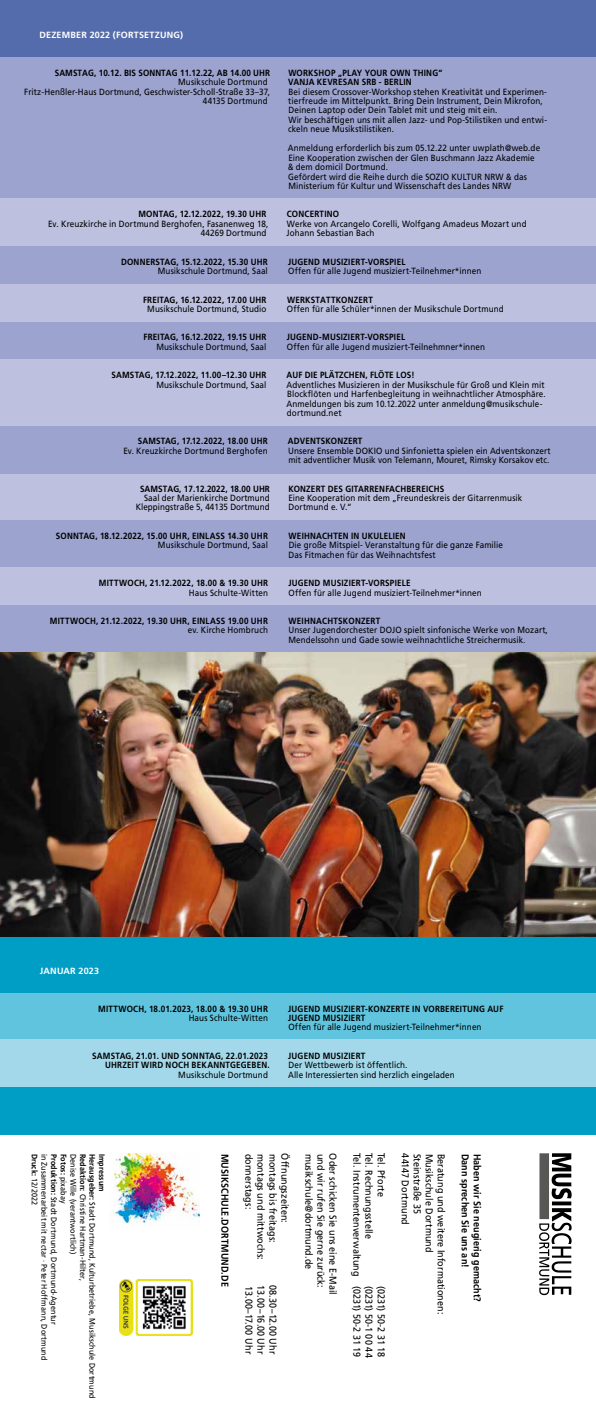
<style>
.page{position:relative;width:596px;height:1418px;background:#fff}
.page>*{position:absolute;margin:0;border:0;box-sizing:border-box;transform-origin:0 0}
.t1{font:10px/12px "Frutiger LT Std";letter-spacing:.01em;color:#000;text-align:right;scale:.9 1}
.t2{font:700 10px "Frutiger LT Std";letter-spacing:.01em;color:#000;scale:.9 1}
.t3{font:10px "Frutiger LT Std";letter-spacing:-.01em;color:#000;scale:.9 1}
.t4{font:9px/9.5px "Frutiger LT Std";letter-spacing:.01em;color:#000;scale:.9 1}
.t5{font:700 9px/9.4px "Frutiger LT Std";letter-spacing:.025em;color:#000;scale:.9 1}
.t6{font:700 9px "Frutiger LT Std";letter-spacing:.025em;color:#fff}
.t7{font:8px "Frutiger LT Std";letter-spacing:.015em;color:#000;scale:.9 1}
.t8{font:700 8px "Frutiger LT Std";letter-spacing:.02em;color:#000;scale:.9 1}
.s1{font-family:"Minion Pro"}
.s2{font-weight:700}
</style>
<div class="page">
<div style="left:0;top:1087px;width:595px;height:47px;background:#009dc5"></div>
<svg style="left:539px;top:1153px;width:32px;height:141px"></svg>
<img style="left:109px;top:1153px;width:91px;height:71px">
<img style="left:119px;top:1279px;width:73px;height:56px">
<div style="left:0;top:246px;width:595px;height:37px;background:#9ba3ce"></div>
<div style="left:0;top:321px;width:595px;height:38px;background:#9ba3ce"></div>
<div style="left:0;top:425px;width:595px;height:49px;background:#9ba3ce"></div>
<div style="left:0;top:359px;width:595px;height:66px;background:#bdc1df"></div>
<div style="left:0;top:992px;width:595px;height:47px;background:#60c4de"></div>
<div style="left:0;top:1039px;width:595px;height:48px;background:#a3d8ea"></div>
<div style="left:0;top:605px;width:595px;height:47px;background:#9ba3ce"></div>
<div style="left:0;top:520px;width:595px;height:47px;background:#9ba3ce"></div>
<div style="left:0;top:474px;width:595px;height:46px;background:#bdc1df"></div>
<div style="left:0;top:57px;width:595px;height:141px;background:#9ba3ce"></div>
<div style="left:0;top:198px;width:595px;height:48px;background:#bdc1df"></div>
<div style="left:0;top:283px;width:595px;height:38px;background:#bdc1df"></div>
<div style="left:0;top:567px;width:595px;height:38px;background:#bdc1df"></div>
<div style="left:0;top:936px;width:595px;height:56px;background:#009dc5"></div>
<img style="left:0;top:652px;width:595px;height:284px">
<div style="left:0;top:0;width:595px;height:57px;background:#546cab"></div>
<p class="t6" style="left:39px;top:29px;width:145px">DEZEMBER 2022 (FORTSETZUNG)</p>
<p class="t5" style="left:55px;top:68px;width:240px">SAMSTAG, 10.12. BIS SONNTAG 11.12.22, AB 14.00 UHR</p>
<p class="t4" style="left:24px;top:77px;width:274px;text-align:right">Musikschule Dortmund<br>Fritz-Henßler-Haus Dortmund, Geschwister-Scholl-Straße 33–37,<br>44135 Dortmund</p>
<p class="t5" style="left:288px;top:68px;width:172px">WORKSHOP „PLAY YOUR OWN THING“<br>VANJA KEVRESAN SRB - BERLIN</p>
<p class="t4" style="left:288px;top:87px;width:289px">Bei diesem Crossover-Workshop stehen Kreativität und Experimen&shy;tierfreude im Mittelpunkt. Bring Dein Instrument, Dein Mikrofon, Deinen Laptop oder Dein Tablet mit und steig mit ein.<br>Wir beschäftigen uns mit allen Jazz- und Pop-Stilistiken und entwi&shy;ckeln neue Musikstilistiken.</p>
<p class="t4" style="left:287px;top:143px;width:282px">Anmeldung erforderlich bis zum 05.12.22 unter uwplath@web.de Eine Kooperation zwischen der Glen Buschmann Jazz Akademie &amp; dem domicil Dortmund.<br>Gefördert wird die Reihe durch die SOZIO KULTUR NRW &amp; das Ministerium für Kultur und Wissenschaft des Landes NRW</p>
<p class="t5" style="left:138px;top:210px;width:144px">MONTAG, 12.12.2022, 19.30 UHR</p>
<p class="t4" style="left:48px;top:219px;width:246px;text-align:right">Ev. Kreuzkirche in Dortmund Berghofen, Fasanenweg 18,<br>44269 Dortmund</p>
<p class="t5" style="left:287px;top:210px;width:60px">CONCERTINO</p>
<p class="t4" style="left:286px;top:219px;width:268px">Werke von Arcangelo Corelli, Wolfgang Amadeus Mozart und<br>Johann Sebastian Bach</p>
<p class="t5" style="left:121px;top:257px;width:164px">DONNERSTAG, 15.12.2022, 15.30 UHR</p>
<p class="t4" style="left:158px;top:266px;width:124px">Musikschule Dortmund, Saal</p>
<p class="t5" style="left:288px;top:257px;width:132px">JUGEND MUSIZIERT-VORSPIEL</p>
<p class="t4" style="left:288px;top:266px;width:216px">Offen für alle Jugend musiziert-Teilnehmer*innen</p>
<p class="t5" style="left:143px;top:295px;width:138px">FREITAG, 16.12.2022, 17.00 UHR</p>
<p class="t4" style="left:147px;top:304px;width:134px">Musikschule Dortmund, Studio</p>
<p class="t5" style="left:287px;top:295px;width:97px">WERKSTATTKONZERT</p>
<p class="t4" style="left:286px;top:304px;width:242px">Offen für alle Schüler*innen der Musikschule Dortmund</p>
<p class="t5" style="left:143px;top:332px;width:138px">FREITAG, 16.12.2022, 19.15 UHR</p>
<p class="t4" style="left:156px;top:342px;width:124px">Musikschule Dortmund, Saal</p>
<p class="t5" style="left:286px;top:332px;width:133px">JUGEND-MUSIZIERT-VORSPIEL</p>
<p class="t4" style="left:286px;top:342px;width:222px">Offen für alle Jugend musiziert-Teilnehmner*innen</p>
<p class="t5" style="left:111px;top:370px;width:173px">SAMSTAG, 17.12.2022, 11.00–12.30 UHR</p>
<p class="t4" style="left:156px;top:380px;width:124px">Musikschule Dortmund, Saal</p>
<p class="t5" style="left:286px;top:370px;width:144px">AUF DIE PLÄTZCHEN, FLÖTE LOS!</p>
<p class="t4" style="left:286px;top:380px;width:289px">Adventliches Musizieren in der Musikschule für Groß und Klein mit Blockflöten und Harfenbegleitung in weihnachtlicher Atmosphäre.<br>Anmeldungen bis zum 10.12.2022 unter anmeldung@musikschule&shy;dortmund.net</p>
<p class="t5" style="left:138px;top:436px;width:146px">SAMSTAG, 17.12.2022, 18.00 UHR</p>
<p class="t4" style="left:123px;top:446px;width:162px">Ev. Kreuzkirche Dortmund Berghofen</p>
<p class="t5" style="left:288px;top:436px;width:84px">ADVENTSKONZERT</p>
<p class="t4" style="left:288px;top:446px;width:293px">Unsere Ensemble DOKIO und Sinfonietta spielen ein Adventskonzert mit adventlicher Musik von Telemann, Mouret, Rimsky Korsakov etc.</p>
<p class="t5" style="left:140px;top:484px;width:146px">SAMSTAG, 17.12.2022, 18.00 UHR</p>
<p class="t4" style="left:136px;top:493px;width:150px;text-align:right">Saal der Marienkirche Dortmund<br>Kleppingstraße 5, 44135 Dortmund</p>
<p class="t5" style="left:288px;top:484px;width:174px">KONZERT DES GITARRENFACHBEREICHS</p>
<p class="t4" style="left:288px;top:493px;width:261px">Eine Kooperation mit dem „Freundeskreis der Gitarrenmusik<br>Dortmund e. V.“</p>
<p class="t5" style="left:56px;top:531px;width:237px">SONNTAG, 18.12.2022, 15.00 UHR, EINLASS 14.30 UHR</p>
<p class="t4" style="left:158px;top:540px;width:124px">Musikschule Dortmund, Saal</p>
<p class="t5" style="left:288px;top:531px;width:131px">WEIHNACHTEN IN UKULELIEN</p>
<p class="t4" style="left:288px;top:540px;width:239px">Die große Mitspiel- Veranstaltung für die ganze Familie<br>Das Fitmachen für das Weihnachtsfest</p>
<p class="t5" style="left:99px;top:578px;width:189px">MITTWOCH, 21.12.2022, 18.00 &amp; 19.30 UHR</p>
<p class="t4" style="left:189px;top:587px;width:90px">Haus Schulte-Witten</p>
<p class="t5" style="left:288px;top:578px;width:137px">JUGEND MUSIZIERT-VORSPIELE</p>
<p class="t4" style="left:288px;top:587px;width:216px">Offen für alle Jugend musiziert-Teilnehmer*innen</p>
<p class="t5" style="left:50px;top:616px;width:244px">MITTWOCH, 21.12.2022, 19.30 UHR, EINLASS 19.00 UHR</p>
<p class="t4" style="left:188px;top:625px;width:90px">ev. Kirche Hombruch</p>
<p class="t5" style="left:288px;top:616px;width:103px">WEIHNACHTSKONZERT</p>
<p class="t4" style="left:288px;top:625px;width:290px">Unser Jugendorchester DOJO spielt sinfonische Werke von Mozart,<br>Mendelssohn und Gade sowie weihnachtliche Streichermusik<span class="s1">.</span></p>
<p class="t6" style="left:40px;top:965px;width:61px">JANUAR 2023</p>
<p class="t5" style="left:98px;top:1003px;width:190px">MITTWOCH, 18.01.2023, 18.00 &amp; 19.30 UHR</p>
<p class="t4" style="left:188px;top:1013px;width:90px">Haus Schulte-Witten</p>
<p class="t5" style="left:288px;top:1003px;width:240px">JUGEND MUSIZIERT-KONZERTE IN VORBEREITUNG AUF<br>JUGEND MUSIZIERT</p>
<p class="t4" style="left:288px;top:1022px;width:216px">Offen für alle Jugend musiziert-Teilnehmer*innen</p>
<p class="t5" style="left:92px;top:1050px;width:199px;text-align:right">SAMSTAG, 21.01. UND SONNTAG, 22.01.2023<br>UHRZEIT WIRD NOCH BEKANNTGEGEBEN.</p>
<p class="t4" style="left:178px;top:1069px;width:101px">Musikschule Dortmund</p>
<p class="t5" style="left:288px;top:1050px;width:87px">JUGEND MUSIZIERT</p>
<p class="t4" style="left:288px;top:1060px;width:187px">Der Wettbewerb ist öffentlich.<br>Alle Interessierten sind herzlich eingeladen</p>
<p class="t7" style="left:97px;top:1153px;width:273px;rotate:90deg"><span class="s2">Herausgeber:</span> Stadt Dortmund, Kulturbetriebe, Musikschule Dortmund</p>
<p class="t8" style="left:107px;top:1153px;width:44px;rotate:90deg">Impressum</p>
<p class="t7" style="left:39px;top:1153px;width:58px;rotate:90deg"><span class="s2">Druck:</span> 12/2022</p>
<p class="t7" style="left:49px;top:1153px;width:231px;rotate:90deg">in Zusammenarbeit mit nectar · Peter Hoffmann, Dortmund</p>
<p class="t7" style="left:59px;top:1153px;width:192px;rotate:90deg"><span class="s2">Produktion:</span> Stadt Dortmund, Dortmund-Agentur</p>
<p class="t7" style="left:68px;top:1153px;width:57px;rotate:90deg"><span class="s2">Fotos:</span> pixabay</p>
<p class="t7" style="left:78px;top:1153px;width:113px;rotate:90deg">Denise Wille (verantwortlich)</p>
<p class="t7" style="left:87px;top:1153px;width:143px;rotate:90deg"><span class="s2">Redaktion:</span> Christine Hartman-Hilter,</p>
<p class="t2" style="left:231px;top:1153px;width:149px;rotate:90deg">MUSIKSCHULE.DORTMUND.DE</p>
<p class="t1" style="left:279px;top:1153px;width:101px;rotate:90deg">montags bis freitags:</p>
<p class="t1" style="left:291px;top:1153px;width:79px;rotate:90deg">Öffnungszeiten:</p>
<p class="t1" style="left:315px;top:1153px;width:130px;rotate:90deg">musikschule@dortmund.de</p>
<p class="t1" style="left:327px;top:1153px;width:151px;rotate:90deg">und wir rufen Sie gerne zurück:</p>
<p class="t1" style="left:339px;top:1153px;width:159px;rotate:90deg">Oder schicken Sie uns eine E-Mail</p>
<p class="t1" style="left:255px;top:1153px;width:63px;rotate:90deg">donnerstags:</p>
<p class="t1" style="left:267px;top:1153px;width:119px;rotate:90deg">montags und mittwochs:</p>
<p class="t1" style="left:267px;top:1285px;width:78px;rotate:90deg">13.00 –16.00 Uhr</p>
<p class="t1" style="left:279px;top:1285px;width:78px;rotate:90deg">08.30–12.00 Uhr</p>
<p class="t1" style="left:255px;top:1286px;width:77px;rotate:90deg">13.00–17.00 Uhr</p>
<p class="t1" style="left:375px;top:1152px;width:229px;rotate:90deg">(0231) 50-1 00 44<br>Tel. Instrumentenverwaltung (0231) 50-2 31 19</p>
<p class="t1" style="left:375px;top:1152px;width:97px;rotate:90deg">Tel. Rechnungsstelle</p>
<p class="t1" style="left:387px;top:1152px;width:50px;rotate:90deg">Tel. Pforte</p>
<p class="t1" style="left:411px;top:1153px;width:81px;rotate:90deg">44147 Dortmund</p>
<p class="t1" style="left:423px;top:1153px;width:68px;rotate:90deg">Steinstraße 35</p>
<p class="t1" style="left:435px;top:1153px;width:111px;rotate:90deg">Musikschule Dortmund</p>
<p class="t1" style="left:447px;top:1153px;width:180px;rotate:90deg">Beratung und weitere Informationen:</p>
<p class="t2" style="left:471px;top:1153px;width:128px;rotate:90deg">Dann sprechen Sie uns an!</p>
<p class="t2" style="left:483px;top:1153px;width:166px;rotate:90deg">Haben wir Sie neugierig gemacht?</p>
<p class="t3" style="left:387px;top:1285px;width:81px;rotate:90deg">(0231) 50-2 31 18</p>
</div>
